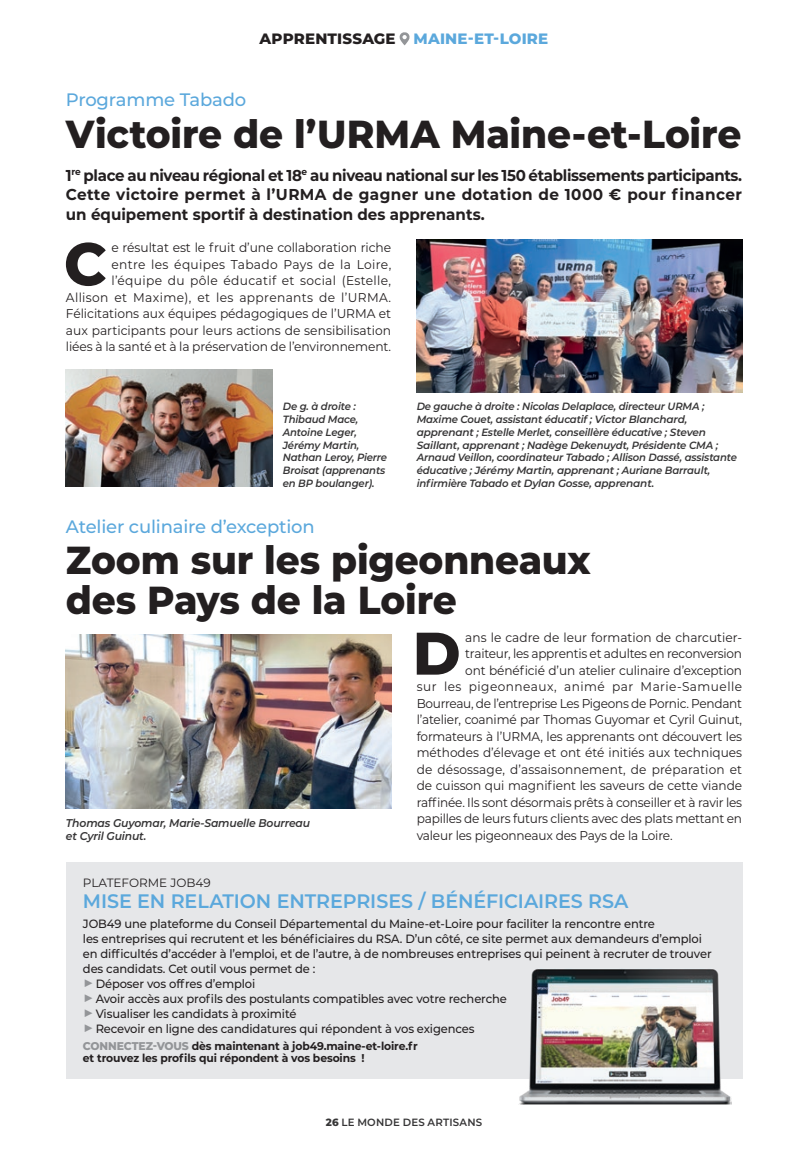
<style>
.page{position:relative;width:808px;height:1149px;background:#fff}
.page>*{position:absolute;margin:0;border:0;box-sizing:border-box;transform-origin:0 0}
.t1{font:800 59.85px "Montserrat";color:#231f20}
.t2{font:800 39px/40.5px "Montserrat";letter-spacing:-.005em;color:#231f20;scale:.96 1}
.t3{font:600 19.5px "Montserrat";letter-spacing:-.005em;color:#5ba8dc}
.t4{font:500 18px "Montserrat";letter-spacing:-.01em;color:#5ba8dc}
.t5{font:700 15.75px/19.5px "Montserrat";color:#231f20;text-align:justify;scale:.95 1}
.t6{font:800 15px "Montserrat";letter-spacing:.015em;color:#5ba8dc}
.t7{font:12.75px "Montserrat";letter-spacing:-.005em;color:#231f20;scale:.95 1}
.t8{font:12.75px/16.5px "Montserrat";letter-spacing:-.005em;color:#231f20;text-align:right;scale:.96 1}
.t9{font:12.75px "Montserrat";letter-spacing:-.025em;color:#231f20;scale:.95 1}
.t10{font:12.75px "Montserrat";letter-spacing:.04em;color:#231f20;scale:.95 1}
.t11{font:500 12px/15.1px "Montserrat";letter-spacing:-.01em;color:#231f20;scale:.96 1}
.t12{font:12px "Montserrat";color:#231f20}
.t13{font:700 11.25px/12px "Montserrat";letter-spacing:-.01em;color:#231f20;scale:.96 1}
.t14{font:italic 600 11.25px/13.5px "Montserrat";letter-spacing:-.015em;color:#363536;scale:.96 1}
.t15{font:italic 600 10.5px/12.8px "Montserrat";letter-spacing:-.015em;color:#363536;scale:.96 1}
.t16{font:600 10.5px "Montserrat";letter-spacing:.02em;color:#363536}
.s1{color:#231f20}
.s2{font-weight:900;font-size:18px;color:#939598}
.s3{font-weight:800;color:#939598}
.s4{font-weight:800}
</style>
<div class="page">
<svg style="left:399px;top:32px;width:11px;height:13px"></svg>
<img style="left:66px;top:370px;width:206px;height:116px">
<img style="left:417px;top:239px;width:325px;height:153px">
<img style="left:66px;top:634px;width:325px;height:174px">
<div style="left:66px;top:861px;width:676px;height:217px;background:#e6e7e9"></div>
<img style="left:519px;top:969px;width:212px;height:134px">
<p class="t6" style="left:260px;top:28px;width:290px"><span class="s1">APPRENTISSAGE</span> MAINE-ET-LOIRE</p>
<h3 class="t4" style="left:66px;top:87px;width:182px">Programme Tabado</h3>
<h2 class="t2" style="left:66px;top:112px;width:705px">Victoire de l’URMA Maine-et-Loire</h2>
<p class="t5" style="left:66px;top:164px;width:713px">1<sup>re</sup> place au niveau régional et 18<sup>e</sup> au niveau national sur les 150 établissements participants.<br>Cette victoire permet à l’URMA de gagner une dotation de 1000 € pour financer un équipement sportif à destination des apprenants.</p>
<h1 class="t1" style="left:64px;top:220px;width:44px">C</h1>
<p class="t8" style="left:66px;top:239px;width:340px">e résultat est le fruit d’une collaboration riche<br>entre les équipes Tabado Pays de la Loire, l’équipe du pôle éducatif et social (Estelle, Allison et Maxime), et les apprenants de l’URMA.<br>Félicitations aux équipes pédagogiques de l’URMA et aux participants pour leurs actions de sensibilisation liées à la santé et à la préservation de l’environnement.</p>
<p class="t15" style="left:283px;top:399px;width:110px">De g. à droite :<br>Thibaud Mace,<br>Antoine Leger,<br>Jérémy Martin,<br>Nathan Leroy, Pierre<br>Broisat (apprenants en BP boulanger).</p>
<p class="t15" style="left:417px;top:399px;width:335px">De gauche à droite : Nicolas Delaplace, directeur URMA ; Maxime Couet, assistant éducatif ; Victor Blanchard, apprenant ; Estelle Merlet, conseillère éducative ; Steven Saillant, apprenant ; Nadège Dekenuydt, Présidente CMA ; Arnaud Veillon, coordinateur Tabado ; Allison Dassé, assistante éducative ; Jérémy Martin, apprenant ; Auriane Barrault, infirmière Tabado et Dylan Gosse, apprenant.</p>
<h3 class="t4" style="left:66px;top:514px;width:250px">Atelier culinaire d’exception</h3>
<h2 class="t2" style="left:66px;top:537px;width:548px">Zoom sur les pigeonneaux des Pays de la Loire</h2>
<p class="t14" style="left:66px;top:815px;width:256px">Thomas Guyomar, Marie-Samuelle Bourreau et Cyril Guinut.</p>
<h1 class="t1" style="left:413px;top:609px;width:49px">D</h1>
<p class="t7" style="left:465px;top:628px;width:293px">ans le cadre de leur formation de charcutier-</p>
<p class="t7" style="left:465px;top:644px;width:293px">traiteur, les apprentis et adultes en reconversion</p>
<p class="t7" style="left:465px;top:661px;width:293px">ont bénéficié d’un atelier culinaire d’exception</p>
<p class="t10" style="left:417px;top:677px;width:344px">sur les pigeonneaux, animé par Marie-Samuelle</p>
<p class="t9" style="left:417px;top:694px;width:344px">Bourreau, de l’entreprise Les Pigeons de Pornic. Pendant</p>
<p class="t7" style="left:417px;top:710px;width:344px">l’atelier, coanimé par Thomas Guyomar et Cyril Guinut,</p>
<p class="t7" style="left:417px;top:727px;width:344px">formateurs à l’URMA, les apprenants ont découvert les</p>
<p class="t7" style="left:417px;top:743px;width:344px">méthodes d’élevage et ont été initiés aux techniques</p>
<p class="t7" style="left:417px;top:760px;width:344px">de désossage, d’assaisonnement, de préparation et</p>
<p class="t7" style="left:417px;top:776px;width:344px">de cuisson qui magnifient les saveurs de cette viande</p>
<p class="t7" style="left:417px;top:793px;width:344px">raffinée. Ils sont désormais prêts à conseiller et à ravir les</p>
<p class="t7" style="left:417px;top:809px;width:344px">papilles de leurs futurs clients avec des plats mettant en</p>
<p class="t7" style="left:417px;top:826px;width:271px">valeur les pigeonneaux des Pays de la Loire.</p>
<p class="t12" style="left:83px;top:874px;width:129px">PLATEFORME JOB49</p>
<h3 class="t3" style="left:83px;top:887px;width:547px">MISE EN RELATION ENTREPRISES / BÉNÉFICIAIRES RSA</h3>
<p class="t11" style="left:83px;top:915px;width:656px">JOB49 une plateforme du Conseil Départemental du Maine-et-Loire pour faciliter la rencontre entre<br>les entreprises qui recrutent et les bénéficiaires du RSA. D’un côté, ce site permet aux demandeurs d’emploi en difficultés d’accéder à l’emploi, et de l’autre, à de nombreuses entreprises qui peinent à recruter de trouver des candidats. Cet outil vous permet de :<br><span class="s2">▶</span> Déposer vos offres d’emploi<br><span class="s2">▶</span> Avoir accès aux profils des postulants compatibles avec votre recherche<br><span class="s2">▶</span> Visualiser les candidats à proximité<br><span class="s2">▶</span> Recevoir en ligne des candidatures qui répondent à vos exigences</p>
<p class="t13" style="left:83px;top:1038px;width:350px"><span class="s3">CONNECTEZ-VOUS</span> dès maintenant à job49.maine-et-loire.fr et trouvez les profils qui répondent à vos besoins !</p>
<p class="t16" style="left:326px;top:1114px;width:158px"><span class="s4">26</span> LE MONDE DES ARTISANS</p>
</div>
